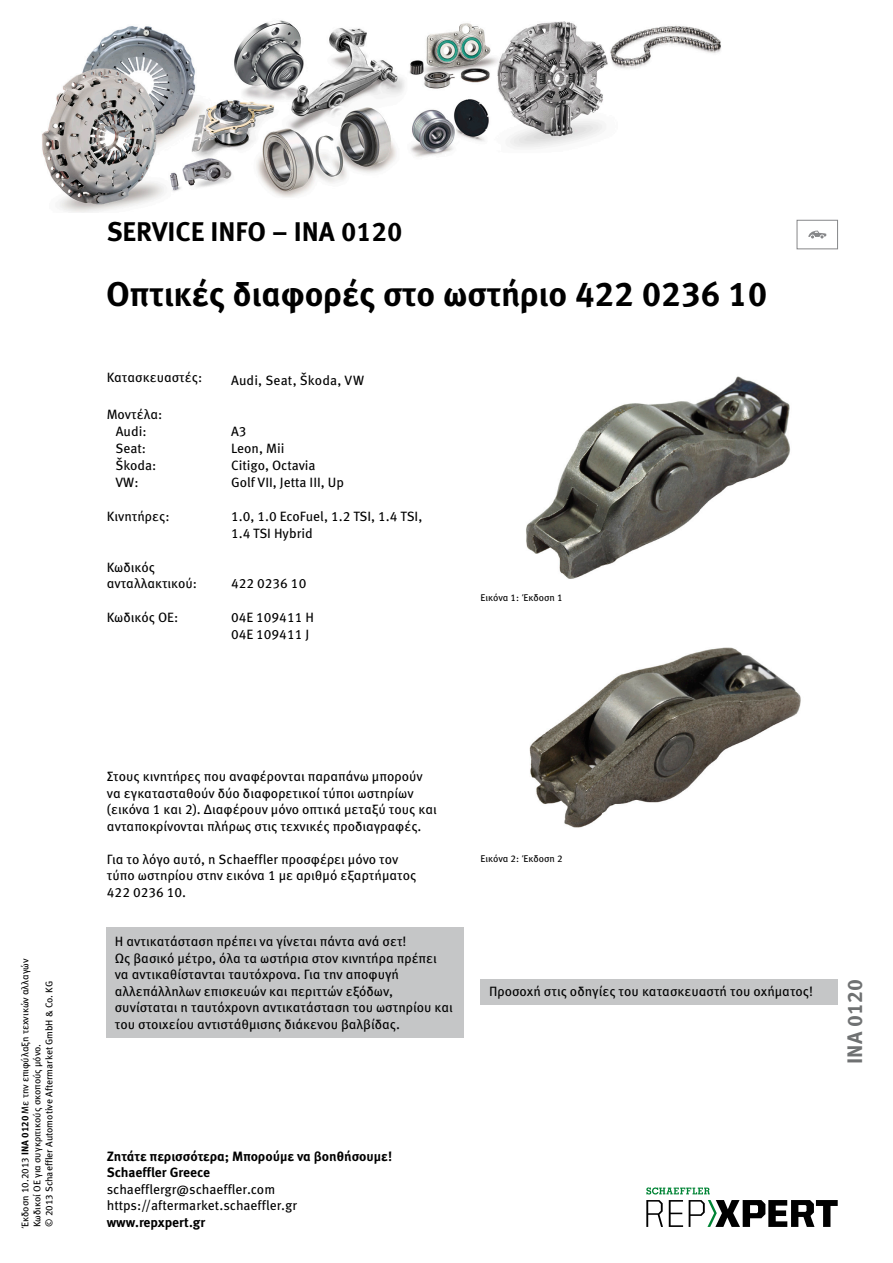
<style>
.page{position:relative;width:893px;height:1263px;background:#fff}
.page>*{position:absolute;margin:0;border:0;box-sizing:border-box;transform-origin:0 0}
.t1{font:700 34.5px "Meta Pro";color:#000}
.t2{font:700 27px "Meta Pro";color:#000}
.t3{font:700 21px "Meta Pro";color:#6f7172}
.t4{font:13.5px/16.5px "Meta Pro";color:#000}
.t5{font:700 13.5px/16.5px "Meta Pro";color:#000}
.t6{font:9.75px/12px "Meta Pro";color:#000}
.s1{font-weight:700}
</style>
<div class="page">
<div style="left:106px;top:927px;width:357px;height:110px;background:#c5c6c7"></div>
<img style="left:526px;top:376px;width:264px;height:203px">
<img style="left:529px;top:647px;width:272px;height:181px">
<div style="left:480px;top:980px;width:358px;height:25px;background:#c5c6c7"></div>
<div style="left:797px;top:220px;width:41px;height:29px;border:1px solid #868789"></div>
<svg style="left:808px;top:231px;width:18px;height:7px"></svg>
<img style="left:42px;top:20px;width:679px;height:193px">
<svg style="left:646px;top:1200px;width:17px;height:27px"></svg>
<svg style="left:669px;top:1200px;width:14px;height:27px"></svg>
<svg style="left:689px;top:1200px;width:149px;height:27px"></svg>
<svg style="left:646px;top:1187px;width:64px;height:7px"></svg>
<p class="t6" style="left:19px;top:1227px;width:270px;rotate:-90deg">Έκδοση 10.2013 <span class="s1">INA 0120</span> Με την επιφύλαξη τεχνικών αλλαγών<br>Κωδικοί ΟΕ για συγκριτικούς σκοπούς μόνο.<br>© 2013 Schaeffler Automotive Aftermarket GmbH &amp; Co. KG</p>
<h2 class="t2" style="left:107px;top:210px;width:297px">SERVICE INFO – INA 0120</h2>
<h1 class="t1" style="left:106px;top:267px;width:663px">Οπτικές διαφορές στο ωστήριο 422 0236 10</h1>
<p class="t4" style="left:107px;top:368px;width:97px">Κατασκευαστές:</p>
<p class="t4" style="left:231px;top:371px;width:135px">Audi, Seat, Škoda, VW</p>
<p class="t4" style="left:107px;top:405px;width:57px;line-height:17px;text-align:center">Μοντέλα:<br>Audi:</p>
<p class="t4" style="left:231px;top:422px;width:17px">A3</p>
<p class="t4" style="left:116px;top:439px;width:32px">Seat:</p>
<p class="t4" style="left:231px;top:439px;width:55px">Leon, Mii</p>
<p class="t4" style="left:116px;top:456px;width:42px">Škoda:</p>
<p class="t4" style="left:231px;top:456px;width:86px">Citigo, Octavia</p>
<p class="t4" style="left:116px;top:473px;width:25px">VW:</p>
<p class="t4" style="left:231px;top:473px;width:115px">Golf VII, Jetta III, Up</p>
<p class="t4" style="left:107px;top:507px;width:64px">Κινητήρες:</p>
<p class="t4" style="left:231px;top:507px;width:193px">1.0, 1.0 EcoFuel, 1.2 TSI, 1.4 TSI,<br>1.4 TSI Hybrid</p>
<p class="t4" style="left:107px;top:558px;width:92px">Κωδικός ανταλλακτικού:</p>
<p class="t4" style="left:231px;top:574px;width:77px">422 0236 10</p>
<p class="t4" style="left:107px;top:608px;width:73px">Κωδικός ΟΕ:</p>
<p class="t4" style="left:231px;top:608px;width:84px">04E 109411 H<br>04E 109411 J</p>
<p class="t6" style="left:480px;top:591px;width:84px">Εικόνα 1: Έκδοση 1</p>
<p class="t4" style="left:107px;top:767px;width:331px">Στους κινητήρες που αναφέρονται παραπάνω μπορούν να εγκατασταθούν δύο διαφορετικοί τύποι ωστηρίων (εικόνα 1 και 2). Διαφέρουν μόνο οπτικά μεταξύ τους και ανταποκρίνονται πλήρως στις τεχνικές προδιαγραφές.</p>
<p class="t4" style="left:107px;top:850px;width:311px">Για το λόγο αυτό, η Schaeffler προσφέρει μόνο τον τύπο ωστηρίου στην εικόνα 1 με αριθμό εξαρτήματος<br>422 0236 10.</p>
<p class="t4" style="left:115px;top:932px;width:340px">Η αντικατάσταση πρέπει να γίνεται πάντα ανά σετ!<br>Ως βασικό μέτρο, όλα τα ωστήρια στον κινητήρα πρέπει να αντικαθίστανται ταυτόχρονα. Για την αποφυγή αλλεπάλληλων επισκευών και περιττών εξόδων, συνίσταται η ταυτόχρονη αντικατάσταση του ωστηρίου και του στοιχείου αντιστάθμισης διάκενου βαλβίδας.</p>
<p class="t6" style="left:480px;top:852px;width:84px">Εικόνα 2: Έκδοση 2</p>
<p class="t4" style="left:489px;top:982px;width:326px">Προσοχή στις οδηγίες του κατασκευαστή του οχήματος!</p>
<p class="t5" style="left:107px;top:1147px;width:287px">Ζητάτε περισσότερα; Μπορούμε να βοηθήσουμε!<br>Schaeffler Greece</p>
<p class="t4" style="left:107px;top:1180px;width:192px">schaefflergr@schaeffler.com https://aftermarket.schaeffler.gr</p>
<p class="t5" style="left:107px;top:1213px;width:100px">www.repxpert.gr</p>
<h3 class="t3" style="left:838px;top:1064px;width:86px;rotate:-90deg">INA 0120</h3>
</div>
